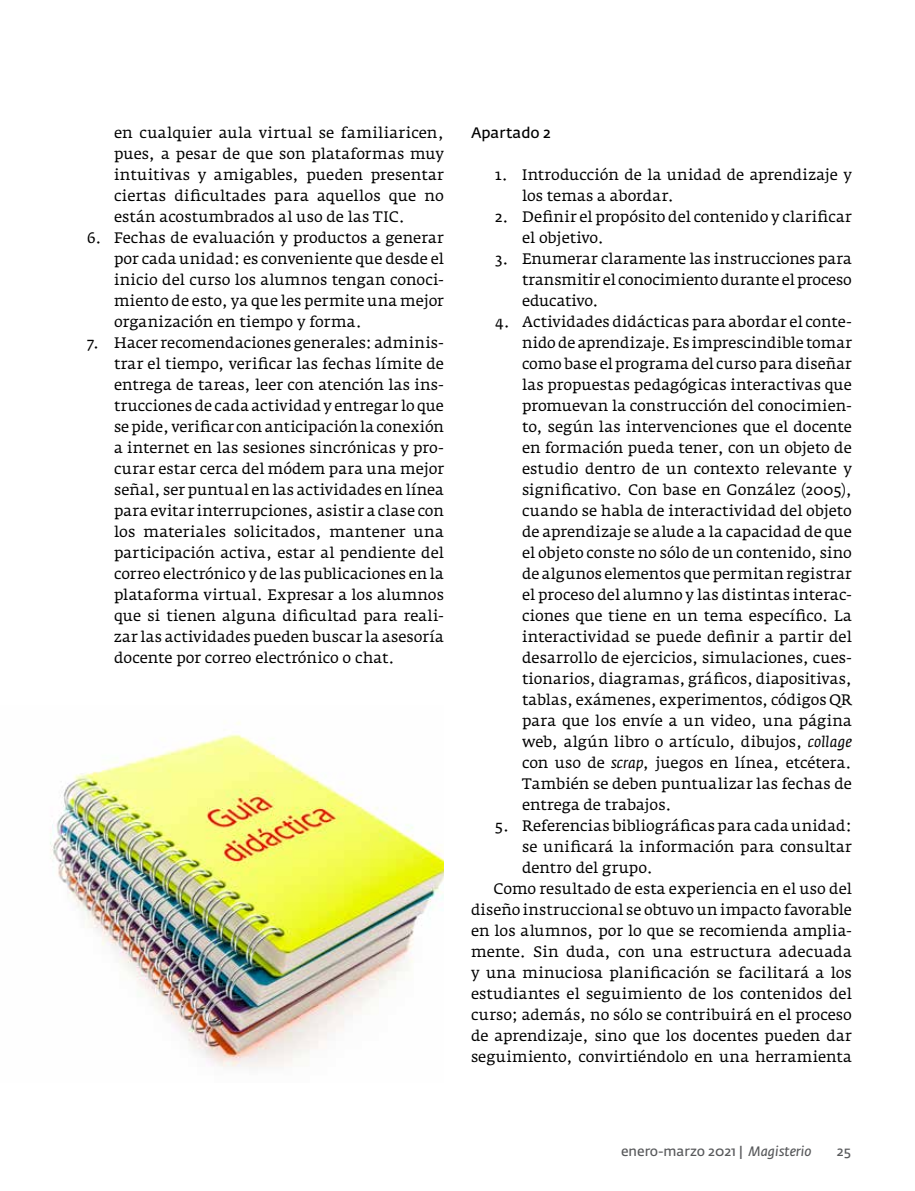
<style>
.page{position:relative;width:915px;height:1191px;background:#fff}
.page>*{position:absolute;margin:0;border:0;box-sizing:border-box;transform-origin:0 0}
.t1{font:15px/21px "Fedra Serif A Pro";letter-spacing:.005em;color:#000;text-align:justify}
.t2{font:15px "Fedra Sans Std";color:#000}
.t3{font:13.5px "Fedra Sans Std";color:#58595b}
.s1{font-style:italic}
</style>
<div class="page">
<img style="left:50px;top:722px;width:394px;height:346px">
<p class="t1" style="left:114px;top:122px;width:331px">en cualquier aula virtual se familiaricen, pues, a pesar de que son plataformas muy intuitivas y amigables, pueden presentar ciertas dificultades para aquellos que no están acostumbrados al uso de las TIC.</p>
<p class="t1" style="left:114px;top:227px;width:331px;text-indent:-27px">6. Fechas de evaluación y productos a generar por cada unidad: es conveniente que desde el inicio del curso los alumnos tengan conoci&shy;miento de esto, ya que les permite una mejor organización en tiempo y forma.</p>
<p class="t1" style="left:114px;top:332px;width:331px;text-indent:-27px">7. Hacer recomendaciones generales: adminis&shy;trar el tiempo, verificar las fechas límite de entrega de tareas, leer con atención las ins&shy;trucciones de cada actividad y entregar lo que se pide, verificar con anticipación la conexión a internet en las sesiones sincrónicas y pro&shy;curar estar cerca del módem para una mejor señal, ser puntual en las actividades en línea para evitar interrupciones, asistir a clase con los materiales solicitados, mantener una participación activa, estar al pendiente del correo electrónico y de las publicaciones en la plataforma virtual. Expresar a los alumnos que si tienen alguna dificultad para reali&shy;zar las actividades pueden buscar la asesoría docente por correo electrónico o chat.</p>
<p class="t2" style="left:471px;top:123px;width:81px">Apartado 2</p>
<p class="t1" style="left:522px;top:164px;width:331px;text-indent:-27px">1. Introducción de la unidad de aprendizaje y los temas a abordar.</p>
<p class="t1" style="left:522px;top:206px;width:331px;text-indent:-27px">2. Definir el propósito del contenido y clarificar el objetivo.</p>
<p class="t1" style="left:522px;top:248px;width:331px;text-indent:-27px">3. Enumerar claramente las instrucciones para transmitir el conocimiento durante el proceso educativo.</p>
<p class="t1" style="left:522px;top:311px;width:331px;text-indent:-27px">4. Actividades didácticas para abordar el conte&shy;nido de aprendizaje. Es imprescindible tomar como base el programa del curso para diseñar las propuestas pedagógicas interactivas que promuevan la construcción del conocimien&shy;to, según las intervenciones que el docente en formación pueda tener, con un objeto de estudio dentro de un contexto relevante y significativo. Con base en González (2005), cuando se habla de interactividad del objeto de aprendizaje se alude a la capacidad de que el objeto conste no sólo de un contenido, sino de algunos elementos que permitan registrar el proceso del alumno y las distintas interac&shy;ciones que tiene en un tema específico. La interactividad se puede definir a partir del desarrollo de ejercicios, simulaciones, cues&shy;tionarios, diagramas, gráficos, diapositivas, tablas, exámenes, experimentos, códigos QR para que los envíe a un video, una página web, algún libro o artículo, dibujos, <span class="s1">collage </span>con uso de <span class="s1">scrap</span>, juegos en línea, etcétera.<br>También se deben puntualizar las fechas de entrega de trabajos.</p>
<p class="t1" style="left:495px;top:815px;width:358px">5. Referencias bibliográficas para cada unidad:</p>
<p class="t1" style="left:522px;top:836px;width:331px">se unificará la información para consultar</p>
<p class="t1" style="left:522px;top:857px;width:132px">dentro del grupo.</p>
<p class="t1" style="left:493px;top:878px;width:360px">Como resultado de esta experiencia en el uso del</p>
<p class="t1" style="left:471px;top:899px;width:382px">diseño instruccional se obtuvo un impacto favorable</p>
<p class="t1" style="left:471px;top:920px;width:382px">en los alumnos, por lo que se recomienda amplia-</p>
<p class="t1" style="left:471px;top:941px;width:382px">mente. Sin duda, con una estructura adecuada</p>
<p class="t1" style="left:471px;top:962px;width:382px">y una minuciosa planificación se facilitará a los</p>
<p class="t1" style="left:471px;top:983px;width:382px">estudiantes el seguimiento de los contenidos del</p>
<p class="t1" style="left:471px;top:1004px;width:382px">curso; además, no sólo se contribuirá en el proceso</p>
<p class="t1" style="left:471px;top:1025px;width:382px">de aprendizaje, sino que los docentes pueden dar</p>
<p class="t1" style="left:471px;top:1046px;width:382px">seguimiento, convirtiéndolo en una herramienta</p>
<p class="t3" style="left:621px;top:1143px;width:192px">enero-marzo 2021 | <span class="s1">Magisterio</span></p>
<p class="t3" style="left:836px;top:1143px;width:16px">25</p>
</div>
